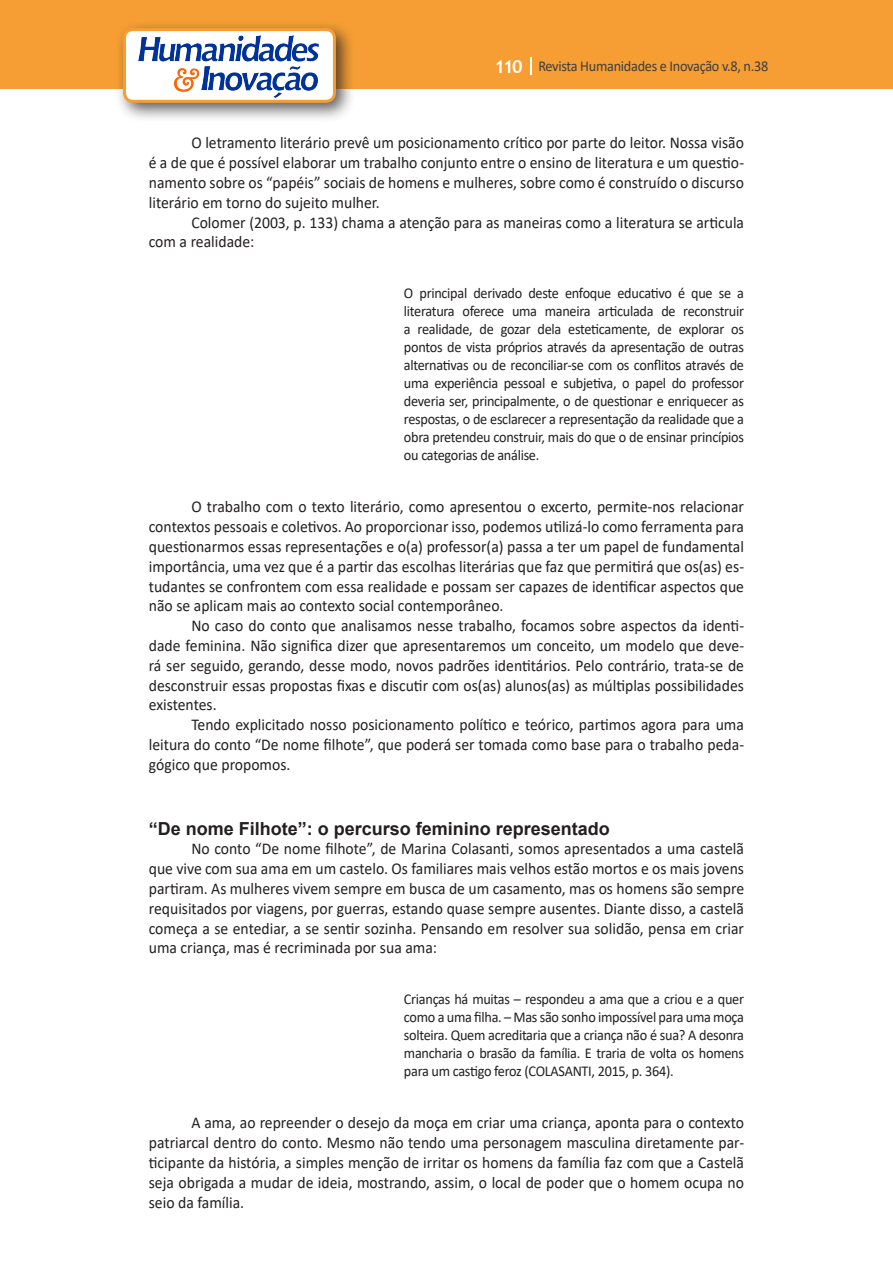
<style>
.page{position:relative;width:893px;height:1263px;background:#fff}
.page>*{position:absolute;margin:0;border:0;box-sizing:border-box;transform-origin:0 0}
.Titulo_2{font:700 18px "Arial";color:#231f20}
.Texto{font:16.5px/19.8px "Calibri";color:#231f20;text-align:justify;scale:.95 1}
.citacao{font:15px/18px "Calibri";letter-spacing:-.02em;color:#231f20;text-align:justify;scale:.95 1}
.t1{font:15px "Calibri";letter-spacing:-.02em;color:#3e3e3f;scale:.95 1}
.s1{font-family:"Trebuchet MS";font-weight:700;font-size:18px;color:#fff}
</style>
<div class="page">
<div style="left:0;top:0;width:893px;height:88px;background:#f69e34"></div>
<svg style="left:530px;top:57px;width:2px;height:18px"></svg>
<div style="left:115px;top:20px;width:241px;height:103px;background:#231f20;opacity:.75"></div>
<div style="left:125px;top:30px;width:209px;height:71px;background:#fff;border-radius:9px"></div>
<img style="left:138px;top:35px;width:181px;height:62px">
<div style="left:123px;top:28px;width:213px;height:75px;border:3px solid #f69e34;border-radius:9px"></div>
<p class="t1" style="left:495px;top:56px;width:290px"><span class="s1">110</span> Revista Humanidades e Inovação v.8, n.38</p>
<p class="Texto" style="left:149px;top:133px;width:628px;text-indent:43px">O letramento literário prevê um posicionamento crítico por parte do leitor. Nossa visão é a de que é possível elaborar um trabalho conjunto entre o ensino de literatura e um questio&shy;namento sobre os “papéis” sociais de homens e mulheres, sobre como é construído o discurso literário em torno do sujeito mulher.</p>
<p class="Texto" style="left:149px;top:212px;width:628px;text-indent:43px">Colomer (2003, p. 133) chama a atenção para as maneiras como a literatura se articula com a realidade:</p>
<p class="citacao" style="left:404px;top:284px;width:360px">O principal derivado deste enfoque educativo é que se a literatura oferece uma maneira articulada de reconstruir a realidade, de gozar dela esteticamente, de explorar os pontos de vista próprios através da apresentação de outras alternativas ou de reconciliar-se com os conflitos através de uma experiência pessoal e subjetiva, o papel do professor deveria ser, principalmente, o de questionar e enriquecer as respostas, o de esclarecer a representação da realidade que a obra pretendeu construir, mais do que o de ensinar princípios ou categorias de análise.</p>
<p class="Texto" style="left:149px;top:497px;width:628px;text-indent:43px">O trabalho com o texto literário, como apresentou o excerto, permite-nos relacionar contextos pessoais e coletivos. Ao proporcionar isso, podemos utilizá-lo como ferramenta para questionarmos essas representações e o(a) professor(a) passa a ter um papel de fundamental importância, uma vez que é a partir das escolhas literárias que faz que permitirá que os(as) es&shy;tudantes se confrontem com essa realidade e possam ser capazes de identificar aspectos que não se aplicam mais ao contexto social contemporâneo.</p>
<p class="Texto" style="left:149px;top:615px;width:628px;text-indent:43px">No caso do conto que analisamos nesse trabalho, focamos sobre aspectos da identi&shy;dade feminina. Não significa dizer que apresentaremos um conceito, um modelo que deve&shy;rá ser seguido, gerando, desse modo, novos padrões identitários. Pelo contrário, trata-se de desconstruir essas propostas fixas e discutir com os(as) alunos(as) as múltiplas possibilidades existentes.</p>
<p class="Texto" style="left:149px;top:714px;width:628px;text-indent:43px">Tendo explicitado nosso posicionamento político e teórico, partimos agora para uma leitura do conto “De nome filhote”, que poderá ser tomada como base para o trabalho peda&shy;gógico que propomos.</p>
<p class="Titulo_2" style="left:149px;top:816px;width:463px">“De nome Filhote”: o percurso feminino representado</p>
<p class="Texto" style="left:149px;top:839px;width:628px;text-indent:43px">No conto “De nome filhote”, de Marina Colasanti, somos apresentados a uma castelã que vive com sua ama em um castelo. Os familiares mais velhos estão mortos e os mais jovens partiram. As mulheres vivem sempre em busca de um casamento, mas os homens são sempre requisitados por viagens, por guerras, estando quase sempre ausentes. Diante disso, a castelã começa a se entediar, a se sentir sozinha. Pensando em resolver sua solidão, pensa em criar uma criança, mas é recriminada por sua ama:</p>
<p class="citacao" style="left:404px;top:990px;width:360px">Crianças há muitas – respondeu a ama que a criou e a quer como a uma filha. – Mas são sonho impossível para uma moça solteira. Quem acreditaria que a criança não é sua? A desonra mancharia o brasão da família. E traria de volta os homens para um castigo feroz (COLASANTI, 2015, p. 364).</p>
<p class="Texto" style="left:149px;top:1112px;width:628px;text-indent:43px">A ama, ao repreender o desejo da moça em criar uma criança, aponta para o contexto patriarcal dentro do conto. Mesmo não tendo uma personagem masculina diretamente par&shy;ticipante da história, a simples menção de irritar os homens da família faz com que a Castelã seja obrigada a mudar de ideia, mostrando, assim, o local de poder que o homem ocupa no seio da família.</p>
</div>
